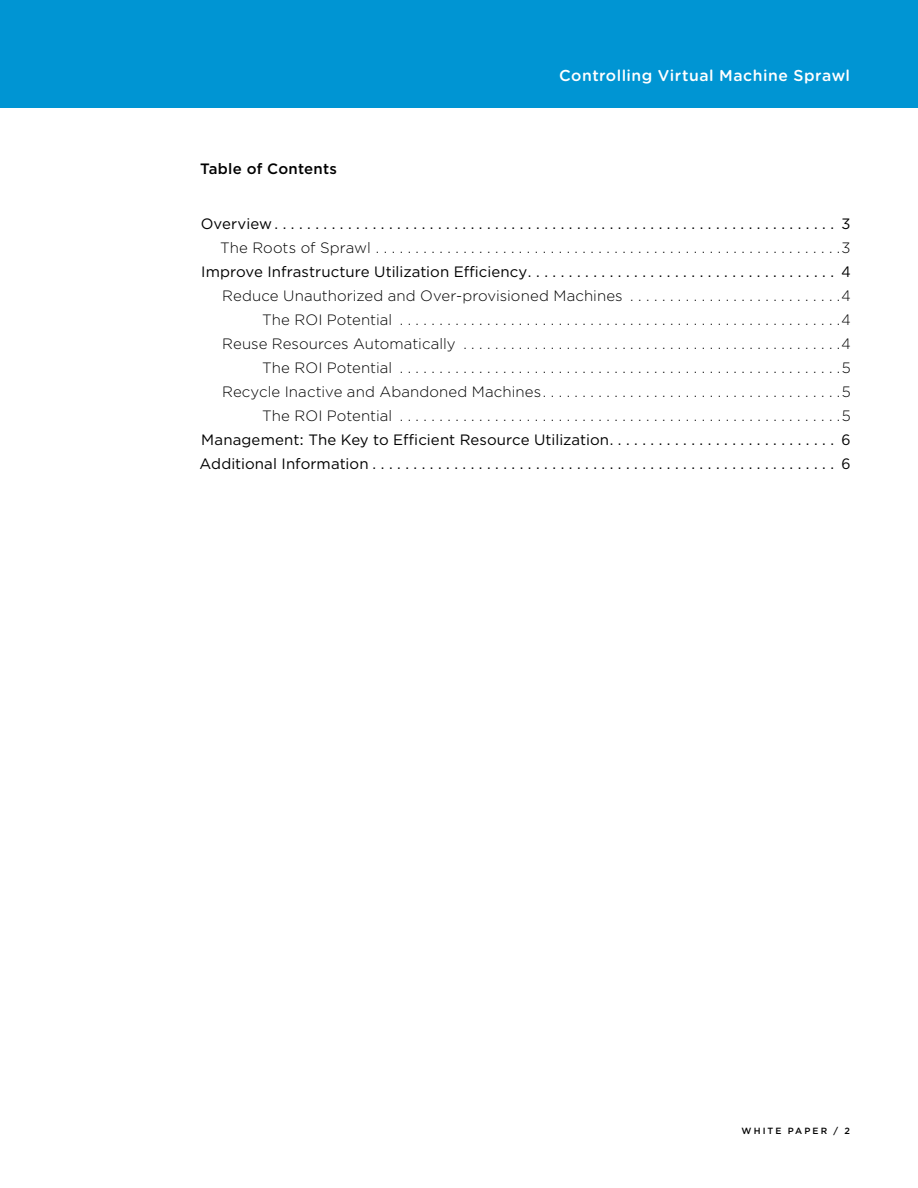
<style>
.page{position:relative;width:918px;height:1188px;background:#fff}
.page>*{position:absolute;margin:0;border:0;box-sizing:border-box;transform-origin:0 0}
.t1{font:500 15.75px "Gotham Rounded";letter-spacing:.03em;color:#fff}
.t2{font:300 15px/24px "Gotham";letter-spacing:.005em;color:#000;text-align:right}
.t3{font:15px/24px "Gotham";letter-spacing:.005em;color:#000}
.t4{font:500 15px "Gotham";letter-spacing:.015em;color:#000}
.t5{font:500 9px "Gotham";letter-spacing:.23em;color:#000}
</style>
<div class="page">
<div style="left:0;top:0;width:918px;height:108px;background:#0095d3"></div>
<p class="t4" style="left:200px;top:159px;width:139px">Table of Contents</p>
<p class="t1" style="left:559px;top:64px;width:292px">Controlling Virtual Machine Sprawl</p>
<p class="t3" style="left:201px;top:212px;width:651px">Overview . . . . . . . . . . . . . . . . . . . . . . . . . . . . . . . . . . . . . . . . . . . . . . . . . . . . . . . . . . . . . . . . . . . . . 3</p>
<p class="t2" style="left:220px;top:236px;width:632px">The Roots of Sprawl .......................................................... 3</p>
<p class="t3" style="left:201px;top:260px;width:651px">Improve Infrastructure Utilization Efficiency . . . . . . . . . . . . . . . . . . . . . . . . . . . . . . . . . . . . . . 4</p>
<p class="t2" style="left:222px;top:284px;width:630px">Reduce Unauthorized and Over-provisioned Machines . . . . . . . . . . . . . . . . . . . . . . . . . . 4<br>The ROI Potential ....................................................... 4<br>Reuse Resources Automatically . . . . . . . . . . . . . . . . . . . . . . . . . . . . . . . . . . . . . . . . . . . . . . . 4<br>The ROI Potential ....................................................... 5<br>Recycle Inactive and Abandoned Machines . . . . . . . . . . . . . . . . . . . . . . . . . . . . . . . . . . . . . 5<br>The ROI Potential ....................................................... 5</p>
<p class="t3" style="left:200px;top:428px;width:652px">Management: The Key to Efficient Resource Utilization . . . . . . . . . . . . . . . . . . . . . . . . . . . . 6<br>Additional Information . . . . . . . . . . . . . . . . . . . . . . . . . . . . . . . . . . . . . . . . . . . . . . . . . . . . . . . . . 6</p>
<p class="t5" style="left:742px;top:1125px;width:110px">w hite paper / 2</p>
</div>
